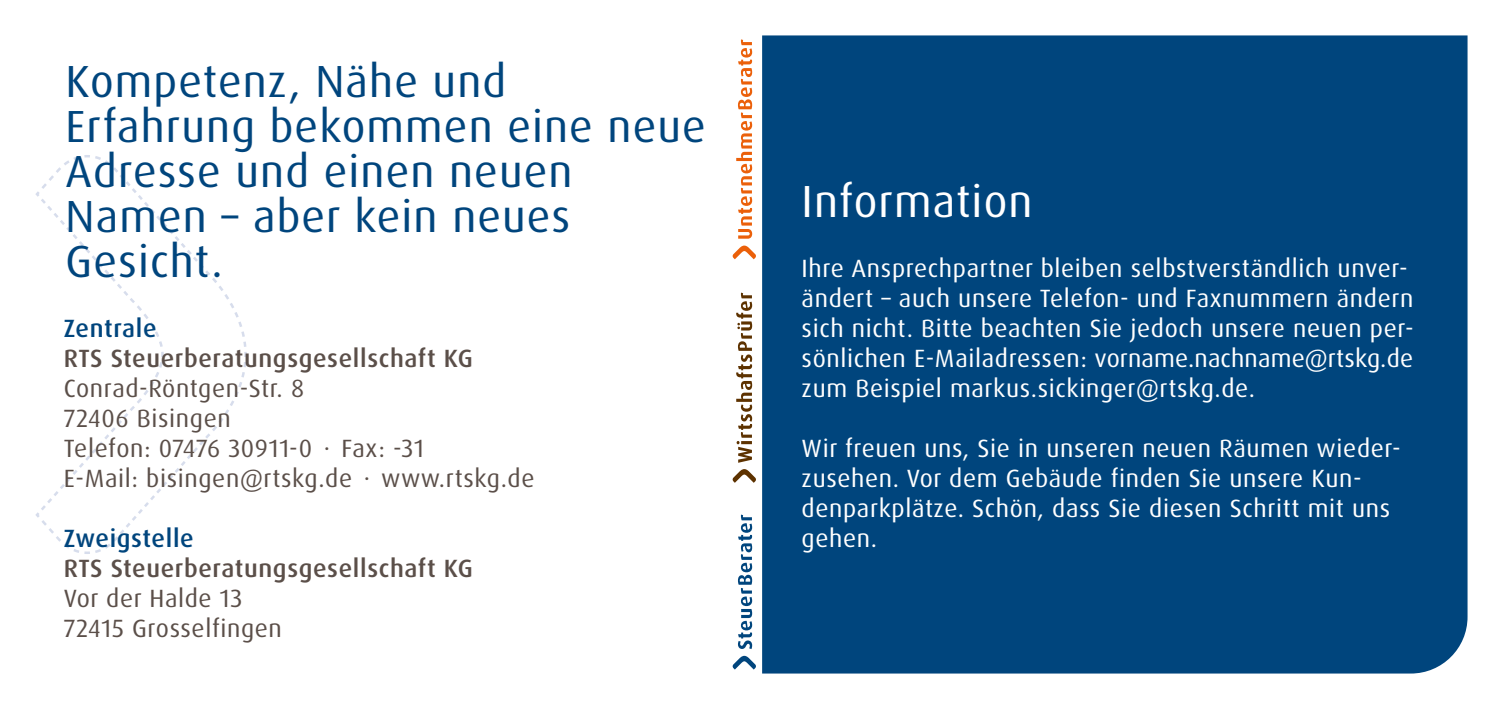
<style>
.page{position:relative;width:1503px;height:709px;background:#fff}
.page>*{position:absolute;margin:0;border:0;box-sizing:border-box;transform-origin:0 0}
.t1{font:45px/45px "Dax OT";letter-spacing:.025em;color:#00457d}
.t2{font:45px "Dax OT";letter-spacing:.025em;color:#fff}
.t3{font:25px/30px "Dax OT";letter-spacing:.025em;color:#fff}
.t4{font:25px/30px "Dax OT";letter-spacing:.025em;color:#5b4f49}
.t5{font:500 25px "Dax OT";letter-spacing:.025em;color:#5b4f49}
.t6{font:500 25px "Dax OT";letter-spacing:.025em;color:#00457d}
</style>
<div class="page">
<svg style="left:738px;top:514px;width:14px;height:135px"></svg>
<svg style="left:732px;top:656px;width:24px;height:13px"></svg>
<svg style="left:736px;top:292px;width:16px;height:171px"></svg>
<svg style="left:732px;top:469px;width:24px;height:14px"></svg>
<svg style="left:736px;top:39px;width:16px;height:200px"></svg>
<svg style="left:732px;top:245px;width:24px;height:14px"></svg>
<div style="left:762px;top:35px;width:705px;height:638px;background:#00457d"></div>
<svg style="left:64px;top:155px;width:47px;height:10px"></svg>
<svg style="left:64px;top:544px;width:47px;height:10px"></svg>
<svg style="left:35px;top:167px;width:212px;height:374px"></svg>
<h1 class="t1" style="left:66px;top:59px;width:641px">Kompetenz, Nähe und<br>Erfahrung bekommen eine neue<br>Adresse und einen neuen<br>Namen – aber kein neues<br>Gesicht.</h1>
<p class="t6" style="left:64px;top:313px;width:94px">Zentrale</p>
<p class="t5" style="left:64px;top:343px;width:410px">RTS Steuerberatungsgesellschaft KG</p>
<p class="t4" style="left:64px;top:374px;width:472px">Conrad-Röntgen-Str. 8<br>72406 Bisingen<br>Telefon: 07476 30911-0 ⋅ Fax: -31<br>E-Mail: bisingen@rtskg.de ⋅ www.rtskg.de</p>
<p class="t6" style="left:64px;top:523px;width:131px">Zweigstelle</p>
<p class="t5" style="left:64px;top:553px;width:410px">RTS Steuerberatungsgesellschaft KG</p>
<p class="t4" style="left:64px;top:584px;width:220px">Vor der Halde 13<br>72415 Grosselfingen</p>
<h1 class="t2" style="left:801px;top:173px;width:232px">Information</h1>
<p class="t3" style="left:801px;top:254px;width:613px">Ihre Ansprechpartner bleiben selbstverständlich unver&shy;ändert – auch unsere Telefon- und Faxnummern ändern sich nicht. Bitte beachten Sie jedoch unsere neuen per&shy;sönlichen E-Mailadressen: vorname.nachname@rtskg.de zum Beispiel markus.sickinger@rtskg.de.</p>
<p class="t3" style="left:801px;top:434px;width:600px">Wir freuen uns, Sie in unseren neuen Räumen wieder&shy;zusehen. Vor dem Gebäude finden Sie unsere Kun&shy;denparkplätze. Schön, dass Sie diesen Schritt mit uns gehen.</p>
</div>
